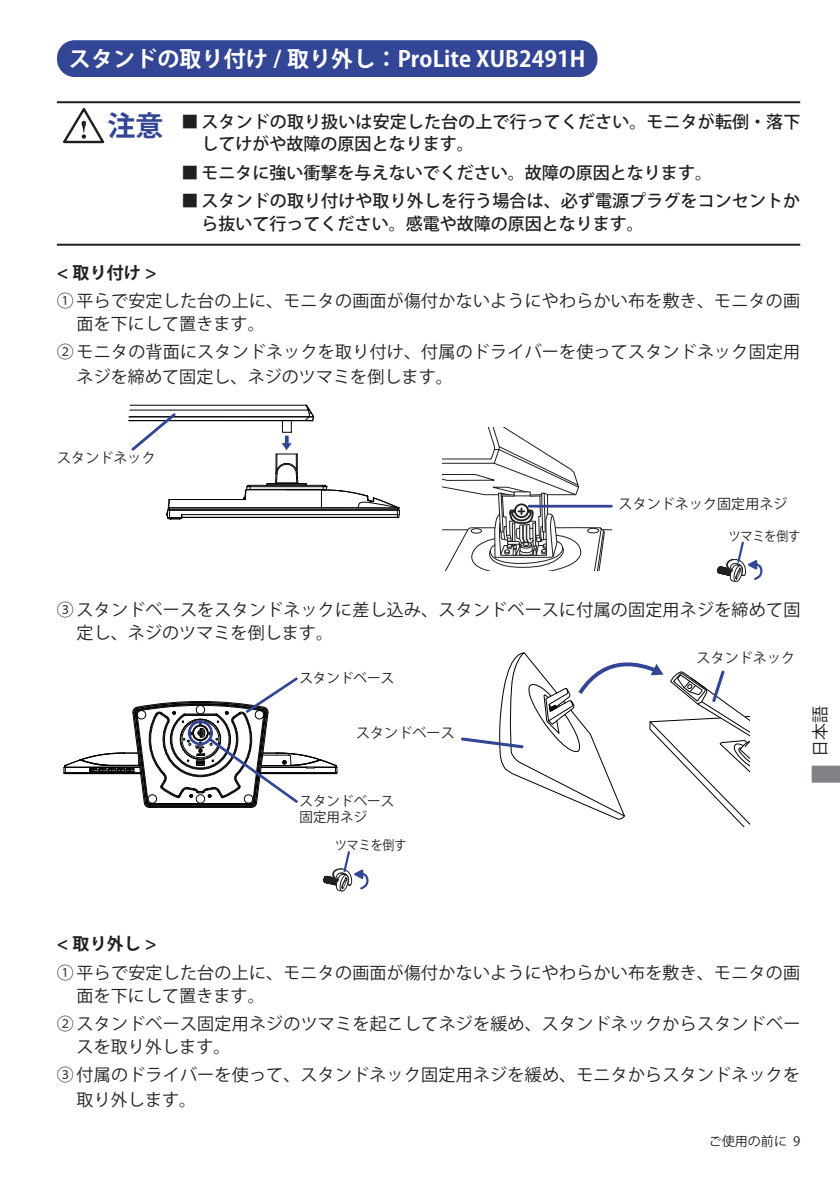
<style>
.page{position:relative;width:840px;height:1191px;background:#fff}
.page>*{position:absolute;margin:0;border:0;box-sizing:border-box;transform-origin:0 0}
.t1{font:700 22px "Koz Go Pro";letter-spacing:.005em;color:#fff}
.t2{font:17px/22.6px "Koz Go Pro";letter-spacing:.015em;color:#231f20}
.t3{font:500 17px/22.6px "Koz Go Pro";letter-spacing:.005em;color:#231f20}
.t4{font:700 17px "Koz Go Pro";letter-spacing:.005em;color:#231f20}
.t5{font:14px "Koz Go Pro";letter-spacing:.005em;color:#231f20}
.t6{font:13.6px/16.2px "Koz Go Pr 6 N";color:#231f20}
.t7{font:13.6px "Koz Go Pr 6 N";color:#211814}
.t8{font:13.2px "Koz Go Pro Regular 90 ms RKSJ H";color:#231f20;scale:.9 1}
.t9{font:13px "Koz Go Pro";color:#231f20}
.s1{font-weight:700;font-size:28px;color:#334595}
</style>
<div class="page">
<svg style="left:811px;top:765px;width:28px;height:17px"></svg>
<hr style="left:57px;top:101px;width:742px;height:2px;background:#231f20">
<hr style="left:57px;top:244px;width:742px;height:2px;background:#231f20">
<svg style="left:63px;top:108px;width:42px;height:35px"></svg>
<svg style="left:82px;top:121px;width:4px;height:11px"></svg>
<div style="left:58px;top:41px;width:538px;height:35px;background:#334595;border-radius:17px"></div>
<div style="left:57px;top:40px;width:540px;height:37px;border:1px solid #334595;border-radius:17px"></div>
<svg style="left:461px;top:652px;width:288px;height:174px"></svg>
<hr style="left:267px;top:483px;width:39px;height:1px;background:#030303">
<hr style="left:267px;top:484px;width:39px;height:1px;background:#030303">
<hr style="left:248px;top:485px;width:77px;height:1px;background:#030303">
<hr style="left:250px;top:486px;width:73px;height:1px;background:#030303">
<hr style="left:130px;top:405px;width:176px;height:1px;background:#030303">
<hr style="left:130px;top:410px;width:178px;height:1px;background:#030303">
<hr style="left:129px;top:416px;width:183px;height:1px;background:#030303">
<hr style="left:129px;top:420px;width:183px;height:1px;background:#030303">
<svg style="left:274px;top:405px;width:40px;height:81px"></svg>
<svg style="left:129px;top:413px;width:49px;height:38px"></svg>
<hr style="left:246px;top:489px;width:75px;height:1px;background:#030303">
<hr style="left:169px;top:499px;width:75px;height:1px;background:#030303">
<hr style="left:168px;top:509px;width:230px;height:1px;background:#030303">
<hr style="left:167px;top:510px;width:232px;height:1px;background:#030303">
<hr style="left:181px;top:514px;width:218px;height:1px;background:#030303">
<hr style="left:169px;top:507px;width:152px;height:1px;background:#030303">
<hr style="left:181px;top:517px;width:217px;height:1px;background:#030303">
<svg style="left:166px;top:499px;width:16px;height:21px"></svg>
<svg style="left:243px;top:485px;width:8px;height:15px"></svg>
<svg style="left:321px;top:485px;width:79px;height:33px"></svg>
<svg style="left:442px;top:427px;width:169px;height:143px"></svg>
<hr style="left:529px;top:505px;width:82px;height:2px;background:#334595">
<svg style="left:717px;top:541px;width:46px;height:41px"></svg>
<svg style="left:323px;top:851px;width:46px;height:40px"></svg>
<svg style="left:63px;top:677px;width:274px;height:131px"></svg>
<p class="t1" style="left:69px;top:45px;width:517px">スタンドの取り付け / 取り外し：ProLite XUB2491H</p>
<p class="t3" style="left:201px;top:111px;width:600px;text-indent:-94px"><span class="s1">注意</span> ■ スタンドの取り扱いは安定した台の上で行ってください。モニタが転倒・落下してけがや故障の原因となります。</p>
<p class="t3" style="left:181px;top:162px;width:531px">■ モニタに強い衝撃を与えないでください。故障の原因となります。</p>
<p class="t3" style="left:201px;top:190px;width:600px;text-indent:-20px">■ スタンドの取り付けや取り外しを行う場合は、必ず電源プラグをコンセントから抜いて行ってください。感電や故障の原因となります。</p>
<p class="t4" style="left:57px;top:261px;width:101px">&lt; 取り付け &gt;</p>
<p class="t2" style="left:77px;top:290px;width:724px;text-indent:-20px">① 平らで安定した台の上に、モニタの画面が傷付かないようにやわらかい布を敷き、モニタの画面を下にして置きます。</p>
<p class="t2" style="left:77px;top:339px;width:724px;line-height:25.6px;text-indent:-20px">② モニタの背面にスタンドネックを取り付け、付属のドライバーを使ってスタンドネック固定用ネジを締めて固定し、ネジのツマミを倒します。</p>
<p class="t5" style="left:57px;top:448px;width:100px">スタンドネック</p>
<p class="t5" style="left:618px;top:495px;width:170px">スタンドネック固定用ネジ</p>
<p class="t8" style="left:728px;top:527px;width:81px">ツマミを倒す</p>
<p class="t2" style="left:77px;top:599px;width:724px;text-indent:-20px">③ スタンドベースをスタンドネックに差し込み、スタンドベースに付属の固定用ネジを締めて固定し、ネジのツマミを倒します。</p>
<p class="t7" style="left:299px;top:670px;width:96px">スタンドベース</p>
<p class="t5" style="left:356px;top:724px;width:100px">スタンドベース</p>
<p class="t5" style="left:696px;top:648px;width:100px">スタンドネック</p>
<p class="t2" style="left:809px;top:757px;width:52px;rotate:-90deg">日本語</p>
<p class="t6" style="left:299px;top:793px;width:96px">スタンドベース固定用ネジ</p>
<p class="t8" style="left:335px;top:837px;width:81px">ツマミを倒す</p>
<p class="t4" style="left:57px;top:933px;width:101px">&lt; 取り外し &gt;</p>
<p class="t2" style="left:77px;top:961px;width:724px;text-indent:-20px">① 平らで安定した台の上に、モニタの画面が傷付かないようにやわらかい布を敷き、モニタの画面を下にして置きます。</p>
<p class="t2" style="left:77px;top:1012px;width:724px;text-indent:-20px">② スタンドベース固定用ネジのツマミを起こしてネジを緩め、スタンドネックからスタンドベースを取り外します。</p>
<p class="t2" style="left:77px;top:1062px;width:724px;line-height:25.6px;text-indent:-20px">③ 付属のドライバーを使って、スタンドネック固定用ネジを緩め、モニタからスタンドネックを取り外します。</p>
<p class="t9" style="left:708px;top:1132px;width:93px">ご使用の前に 9</p>
</div>
